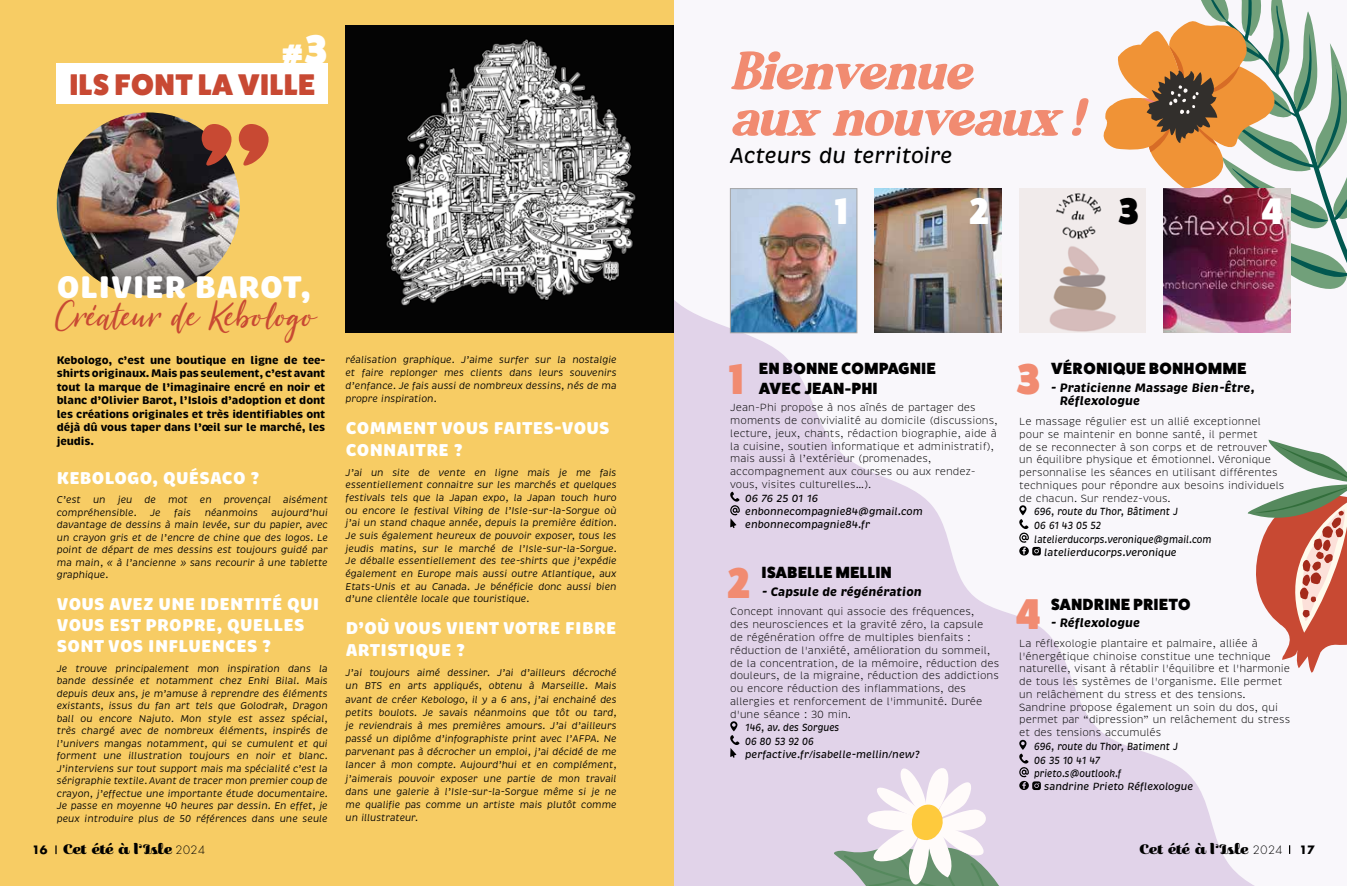
<style>
.page{position:relative;width:1347px;height:886px;background:#fff}
.page>*{position:absolute;margin:0;border:0;box-sizing:border-box;transform-origin:0 0}
.t1{font:italic 51.25px/46.2px "Mistys Relrica DEMOVERSION";letter-spacing:-.02em;color:#f18b71}
.t2{font:46.25px "Summer Festival";color:#c84933}
.t3{font:800 43.12px "Fat Frank";color:#f18b71}
.t4{font:800 41.5px "Fat Frank";color:#fff}
.t5{font:800 37.12px "Fat Frank";color:#fff}
.t6{font:800 37.12px "Fat Frank";color:#000}
.t7{font:900 31.88px "Brevia";letter-spacing:.015em;color:#fff}
.t8{font:800 30px "Fat Frank";letter-spacing:.03em;color:#c84933}
.t9{font:italic 500 22px "Brevia";color:#000}
.t10{font:900 17.5px/21px "Brevia";letter-spacing:.015em;color:#fff}
.t11{font:800 16.25px/19.5px "Fat Frank";letter-spacing:.04em;color:#000}
.t12{font:13.75px "Primot Pro";color:#000}
.t13{font:italic 700 12.5px/13.8px "Brevia";color:#000}
.t14{font:700 11.25px/13.5px "Brevia";letter-spacing:-.01em;color:#000;text-align:justify}
.t15{font:700 11.25px "Futura Std";color:#000}
.t16{font:300 10.62px/12.8px "Brevia";color:#000}
.t17{font:italic 500 10.62px/13.8px "Brevia";color:#000;scale:.9 1}
.t18{font:italic 500 10.62px/13.8px "Brevia";color:#000}
.t19{font:italic 10px/12.5px "Brevia";color:#000;text-align:justify}
.s1{font-family:"Futura Std";font-weight:700;font-size:11.25px}
.s2{font-family:"Futura Std";font-weight:300;font-size:11.25px}
</style>
<div class="page">
<div style="left:673px;top:0;width:673px;height:886px;background:#f9f7fb"></div>
<svg style="left:673px;top:299px;width:618px;height:587px;fill:#e1d3e9"></svg>
<div style="left:0;top:0;width:673px;height:886px;background:#f7cc64"></div>
<img style="left:57px;top:112px;width:183px;height:183px;border-radius:50%">
<svg style="left:1100px;top:0;width:246px;height:302px"></svg>
<svg style="left:1241px;top:440px;width:105px;height:233px"></svg>
<img style="left:732px;top:190px;width:123px;height:141px">
<div style="left:730px;top:188px;width:127px;height:145px;border:1px solid #a6a5a5"></div>
<img style="left:874px;top:189px;width:127px;height:144px">
<img style="left:1019px;top:189px;width:126px;height:144px">
<img style="left:1163px;top:189px;width:127px;height:144px">
<svg style="left:730px;top:492px;width:10px;height:36px"></svg>
<svg style="left:1019px;top:505px;width:21px;height:50px"></svg>
<svg style="left:730px;top:721px;width:9px;height:37px"></svg>
<svg style="left:832px;top:740px;width:208px;height:146px"></svg>
<svg style="left:202px;top:124px;width:66px;height:42px"></svg>
<img style="left:345px;top:26px;width:328px;height:307px">
<div style="left:57px;top:64px;width:271px;height:40px;background:#fff"></div>
<svg style="left:55px;top:845px;width:2px;height:9px"></svg>
<svg style="left:1288px;top:845px;width:2px;height:9px"></svg>
<h3 class="t4" style="left:281px;top:27px;width:47px">#3</h3>
<h3 class="t8" style="left:70px;top:68px;width:247px">ILS FONT LA VILLE</h3>
<h3 class="t7" style="left:57px;top:267px;width:256px">OLIVIER BAROT,</h3>
<h2 class="t2" style="left:57px;top:290px;width:262px">Créateur de Kebologo</h2>
<p class="t14" style="left:57px;top:353px;width:270px">Kebologo, c’est une boutique en ligne de tee&shy;shirts originaux. Mais pas seulement, c’est avant tout la marque de l’imaginaire encré en noir et blanc d’Olivier Barot, l’Islois d’adoption et dont les créations originales et très identifiables ont déjà dû vous taper dans l’œil sur le marché, les jeudis.</p>
<h3 class="t10" style="left:57px;top:467px;width:204px">KEBOLOGO, QUÉSACO ?</h3>
<p class="t19" style="left:57px;top:494px;width:272px">C’est un jeu de mot en provençal aisément compréhensible.</p>
<p class="t19" style="left:150px;top:506px;width:12px">Je</p>
<p class="t19" style="left:174px;top:506px;width:18px">fais</p>
<p class="t19" style="left:205px;top:506px;width:55px">néanmoins</p>
<p class="t19" style="left:57px;top:506px;width:272px;text-indent:215px">aujourd’hui davantage de dessins à main levée, sur du papier, avec un crayon gris et de l’encre de chine que des logos. Le point de départ de mes dessins est toujours guidé par ma main, « à l’ancienne » sans recourir à une tablette graphique.</p>
<h3 class="t10" style="left:57px;top:593px;width:264px">VOUS AVEZ UNE IDENTITÉ QUI<br>VOUS EST PROPRE, QUELLES<br>SONT VOS INFLUENCES ?</h3>
<p class="t19" style="left:57px;top:662px;width:272px">Je trouve principalement mon inspiration dans la bande dessinée et notamment chez Enki Bilal. Mais depuis deux ans, je m’amuse à reprendre des éléments existants, issus du fan art tels que Golodrak, Dragon ball ou encore Najuto. Mon style est assez spécial, très chargé avec de nombreux éléments, inspirés de l’univers mangas notamment, qui se cumulent et qui forment une illustration toujours en noir et blanc.<br>J’interviens sur tout support mais ma spécialité c’est la sérigraphie textile. Avant de tracer mon premier coup de crayon, j’effectue une importante étude documentaire.<br>Je passe en moyenne 40 heures par dessin. En effet, je peux introduire plus de 50 références dans une seule</p>
<p class="t19" style="left:345px;top:353px;width:272px;line-height:13.1px">réalisation graphique. J’aime surfer sur la nostalgie et faire replonger mes clients dans leurs souvenirs d’enfance. Je fais aussi de nombreux dessins, nés de ma propre inspiration.</p>
<h3 class="t10" style="left:346px;top:417px;width:265px;line-height:21.6px">COMMENT VOUS FAITES-VOUS<br>CONNAITRE ?</h3>
<p class="t19" style="left:345px;top:466px;width:272px">J’ai un site de vente en ligne mais je me fais essentiellement connaitre sur les marchés et quelques festivals tels que la Japan expo, la Japan touch huro ou encore le festival Viking de l’Isle-sur-la-Sorgue où j’ai un stand chaque année, depuis la première édition.<br>Je suis également heureux de pouvoir exposer, tous les jeudis matins, sur le marché de l’Isle-sur-la-Sorgue.<br>Je déballe essentiellement des tee-shirts que j’expédie également en Europe mais aussi outre Atlantique, aux Etats-Unis et au Canada. Je bénéficie donc aussi bien d’une clientèle locale que touristique.</p>
<h3 class="t10" style="left:346px;top:618px;width:272px;line-height:21.6px">D’OÙ VOUS VIENT VOTRE FIBRE<br>ARTISTIQUE ?</h3>
<p class="t19" style="left:345px;top:666px;width:272px;line-height:13.1px">J’ai toujours aimé dessiner. J’ai d’ailleurs décroché un BTS en arts appliqués, obtenu à Marseille. Mais avant de créer Kebologo, il y a 6 ans, j’ai enchainé des petits boulots. Je savais néanmoins que tôt ou tard, je reviendrais à mes premières amours. J’ai d’ailleurs passé un diplôme d’infographiste print avec l’AFPA. Ne parvenant pas à décrocher un emploi, j’ai décidé de me lancer à mon compte. Aujourd’hui et en complément, j’aimerais pouvoir exposer une partie de mon travail dans une galerie à l’Isle-sur-la-Sorgue même si je ne me qualifie pas comme un artiste mais plutôt comme un illustrateur.</p>
<h1 class="t1" style="left:730px;top:47px;width:353px">Bienvenue<br>aux nouveaux !</h1>
<h3 class="t9" style="left:730px;top:141px;width:224px">Acteurs du territoire</h3>
<h3 class="t5" style="left:835px;top:190px;width:14px">1</h3>
<h3 class="t5" style="left:969px;top:190px;width:21px">2</h3>
<h3 class="t6" style="left:1117px;top:190px;width:23px">3</h3>
<h3 class="t5" style="left:1261px;top:190px;width:23px">4</h3>
<h3 class="t11" style="left:759px;top:359px;width:178px">EN BONNE COMPAGNIE<br>AVEC JEAN-PHI</h3>
<h3 class="t11" style="left:1051px;top:359px;width:197px">VÉRONIQUE BONHOMME</h3>
<h3 class="t3" style="left:729px;top:355px;width:16px">1</h3>
<h3 class="t3" style="left:1015px;top:355px;width:26px">3</h3>
<p class="t13" style="left:1059px;top:380px;width:196px;text-indent:-9px">- Praticienne Massage Bien-Être,<br>Réflexologue</p>
<p class="t16" style="left:730px;top:401px;width:269px">Jean-Phi propose à nos aînés de partager des moments de convivialité au domicile (discussions, lecture, jeux, chants, rédaction biographie, aide à la cuisine, soutien informatique et administratif), mais aussi à l’extérieur (promenades, accompagnement aux courses ou aux rendez&shy;vous, visites culturelles…).</p>
<p class="t18" style="left:745px;top:491px;width:179px">06 76 25 01 16 enbonnecompagnie84@gmail.com</p>
<p class="t18" style="left:745px;top:518px;width:126px">enbonnecompagnie84.fr</p>
<p class="t16" style="left:1019px;top:415px;width:267px">Le massage régulier est un allié exceptionnel pour se maintenir en bonne santé, il permet<br>de se reconnecter à son corps et de retrouver<br>un équilibre physique et émotionnel. Véronique personnalise les séances en utilisant différentes techniques pour répondre aux besoins individuels de chacun. Sur rendez-vous.</p>
<p class="t17" style="left:1034px;top:505px;width:198px">696, route du Thor, Bâtiment J<br>06 61 43 05 52 latelierducorps.veronique@gmail.com</p>
<p class="t18" style="left:1044px;top:545px;width:134px">latelierducorps.veronique</p>
<h3 class="t3" style="left:727px;top:559px;width:24px">2</h3>
<h3 class="t11" style="left:762px;top:563px;width:131px">ISABELLE MELLIN</h3>
<p class="t13" style="left:762px;top:585px;width:161px">- Capsule de régénération</p>
<p class="t16" style="left:730px;top:606px;width:271px">Concept innovant qui associe des fréquences,<br>des neurosciences et la gravité zéro, la capsule<br>de régénération offre de multiples bienfaits : réduction de l'anxiété, amélioration du sommeil, de la concentration, de la mémoire, réduction des douleurs, de la migraine, réduction des addictions ou encore réduction des inflammations, des allergies et renforcement de l'immunité. Durée d'une séance : 30 min.</p>
<p class="t17" style="left:745px;top:721px;width:106px">146, av. des Sorgues<br>06 80 53 92 06</p>
<p class="t18" style="left:745px;top:747px;width:176px">perfactive.fr/isabelle-mellin/new?</p>
<h3 class="t3" style="left:1015px;top:590px;width:26px">4</h3>
<h3 class="t11" style="left:1051px;top:594px;width:141px">SANDRINE PRIETO</h3>
<p class="t13" style="left:1051px;top:616px;width:91px">- Réflexologue</p>
<p class="t16" style="left:1019px;top:637px;width:272px">La réflexologie plantaire et palmaire, alliée à l'énergétique chinoise constitue une technique naturelle, visant à rétablir l'équilibre et l'harmonie de tous les systèmes de l'organisme. Elle permet un relâchement du stress et des tensions.<br>Sandrine propose également un soin du dos, qui permet par “dipression” un relâchement du stress et des tensions accumulés</p>
<p class="t17" style="left:1034px;top:739px;width:161px">696, route du Thor, Batiment J<br>06 35 10 41 47 prieto.s@outlook.f</p>
<p class="t18" style="left:1044px;top:780px;width:151px">sandrine Prieto Réflexologue</p>
<h3 class="t12" style="left:32px;top:841px;width:174px"><span class="s1">16</span> Cet été à l'Isle <span class="s2">2024</span></h3>
<h3 class="t12" style="left:1139px;top:841px;width:144px">Cet été à l'Isle <span class="s2">2024</span></h3>
<p class="t15" style="left:1299px;top:842px;width:17px">17</p>
</div>
